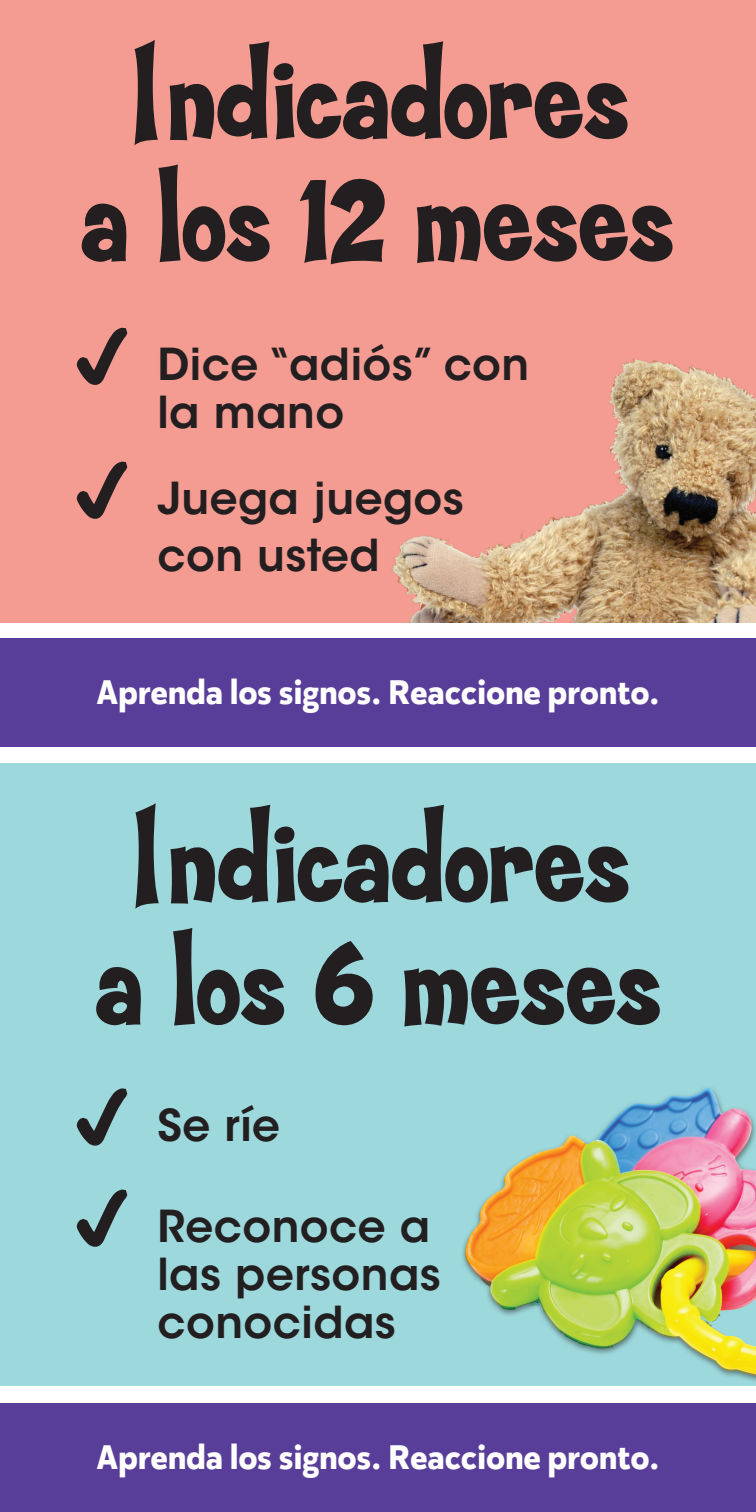
<style>
.page{position:relative;width:756px;height:1512px;background:#fff}
.page>*{position:absolute;margin:0;border:0;box-sizing:border-box;transform-origin:0 0}
.t1{font:800 122.5px "Coop";letter-spacing:-.01em;color:#231f20}
.t2{font:600 43.75px "ITC Avant Garde Std";letter-spacing:.01em;color:#231f20}
.t3{font:700 34.12px "Karu";letter-spacing:.01em;color:#fff}
.s1{font-family:"Dick Van Dyke";font-weight:400;font-size:113.75px}
</style>
<div class="page">
<img style="left:0;top:764px;width:756px;height:622px">
<img style="left:0;top:0;width:756px;height:622px">
<div style="left:0;top:1404px;width:756px;height:108px;background:#593e99"></div>
<div style="left:0;top:639px;width:756px;height:108px;background:#593e99"></div>
<div style="left:81px;top:1092px;width:43px;height:50px;background:#9cd8dc"></div>
<div style="left:81px;top:465px;width:72px;height:50px;background:#f49c92"></div>
<div style="left:81px;top:331px;width:43px;height:50px;background:#f49c92"></div>
<div style="left:81px;top:1193px;width:43px;height:50px;background:#9cd8dc"></div>
<p class="t1" style="left:125px;top:32px;width:506px"><span class="s1">I</span>ndicadores</p>
<p class="t1" style="left:80px;top:154px;width:596px">a los 12 meses</p>
<p class="t2" style="left:158px;top:336px;width:373px">Dice “adiós” con</p>
<p class="t2" style="left:158px;top:385px;width:188px">la mano</p>
<p class="t2" style="left:158px;top:470px;width:308px">Juega juegos</p>
<p class="t2" style="left:158px;top:527px;width:224px">con usted</p>
<p class="t3" style="left:97px;top:669px;width:564px">Aprenda los signos. Reaccione pronto.</p>
<p class="t1" style="left:126px;top:795px;width:506px"><span class="s1">I</span>ndicadores</p>
<p class="t1" style="left:94px;top:918px;width:569px">a los 6 meses</p>
<p class="t2" style="left:158px;top:1097px;width:124px">Se ríe</p>
<p class="t2" style="left:158px;top:1198px;width:274px">Reconoce a</p>
<p class="t2" style="left:158px;top:1246px;width:285px">las personas</p>
<p class="t2" style="left:158px;top:1295px;width:240px">conocidas</p>
<p class="t3" style="left:97px;top:1433px;width:564px">Aprenda los signos. Reaccione pronto.</p>
</div>
